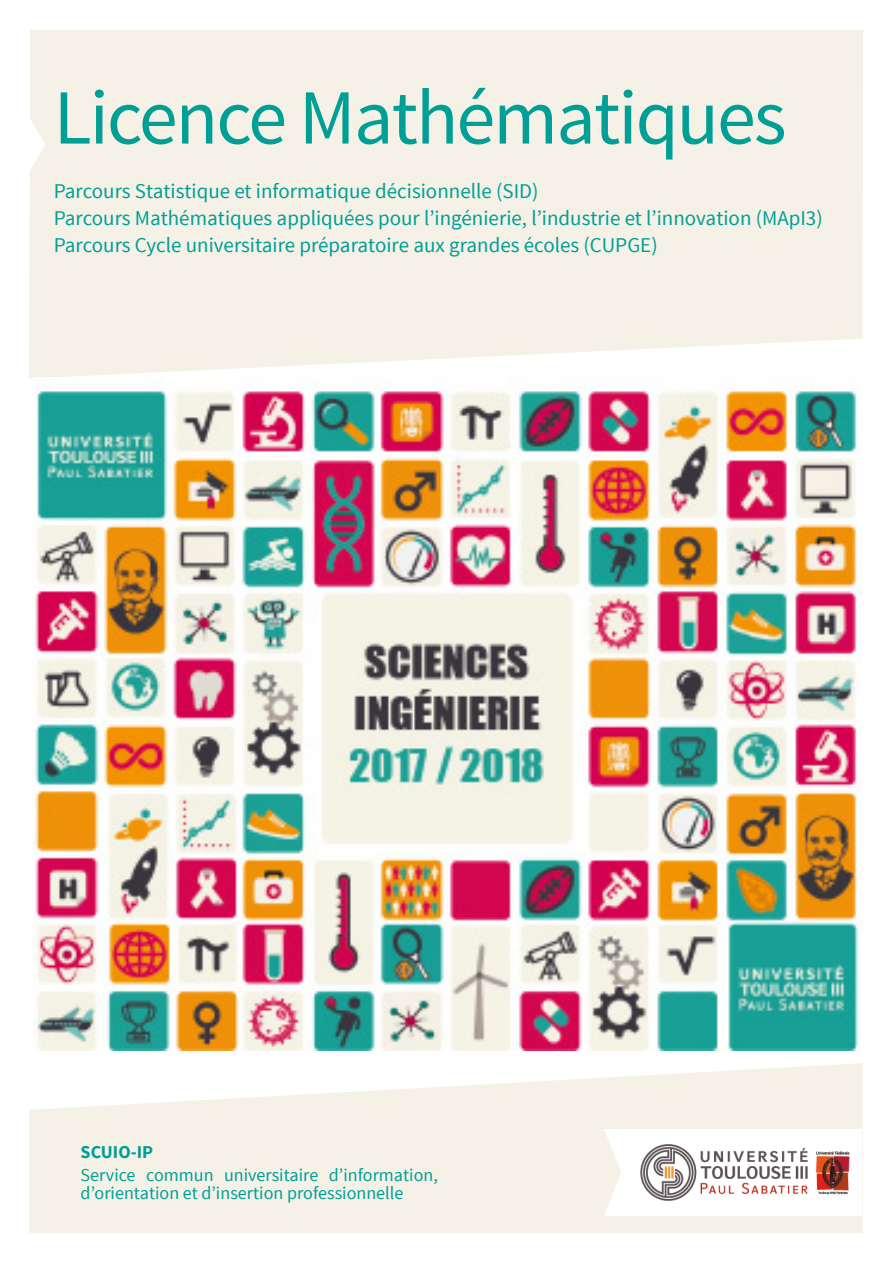
<style>
.page{position:relative;width:893px;height:1263px;background:#fff}
.page>*{position:absolute;margin:0;border:0;box-sizing:border-box;transform-origin:0 0}
.t1{font:78px "Source Sans Pro";letter-spacing:-.025em;color:#009f95}
.t2{font:21px "Source Sans Pro";color:#009f95}
.t3{font:18.15px/18px "Source Sans Pro";color:#009f95}
.t4{font:700 18.15px "Source Sans Pro";color:#009f95}
</style>
<div class="page">
<div style="left:29px;top:30px;width:834px;height:341px;background:#f5f1e6"></div>
<svg style="left:29px;top:1063px;width:834px;height:170px;fill:#f5f1e6"></svg>
<svg style="left:29px;top:371px;width:148px;height:8px"></svg>
<img style="left:34px;top:377px;width:826px;height:674px">
<div style="left:574px;top:1119px;width:287px;height:96px;background:#f5f1e6"></div>
<img style="left:604px;top:1129px;width:257px;height:86px">
<p class="t1" style="left:54px;top:69px;width:734px">Licence Mathématiques</p>
<p class="t2" style="left:54px;top:178px;width:486px">Parcours Statistique et informatique décisionnelle (SID)</p>
<p class="t2" style="left:54px;top:205px;width:771px">Parcours Mathématiques appliquées pour l’ingénierie, l’industrie et l’innovation (MApI3)</p>
<p class="t2" style="left:54px;top:232px;width:605px">Parcours Cycle universitaire préparatoire aux grandes écoles (CUPGE)</p>
<p class="t4" style="left:81px;top:1140px;width:74px">SCUIO-IP</p>
<p class="t3" style="left:81px;top:1166px;width:359px">Service commun universitaire d’information, d’orientation et d’insertion professionnelle</p>
</div>
